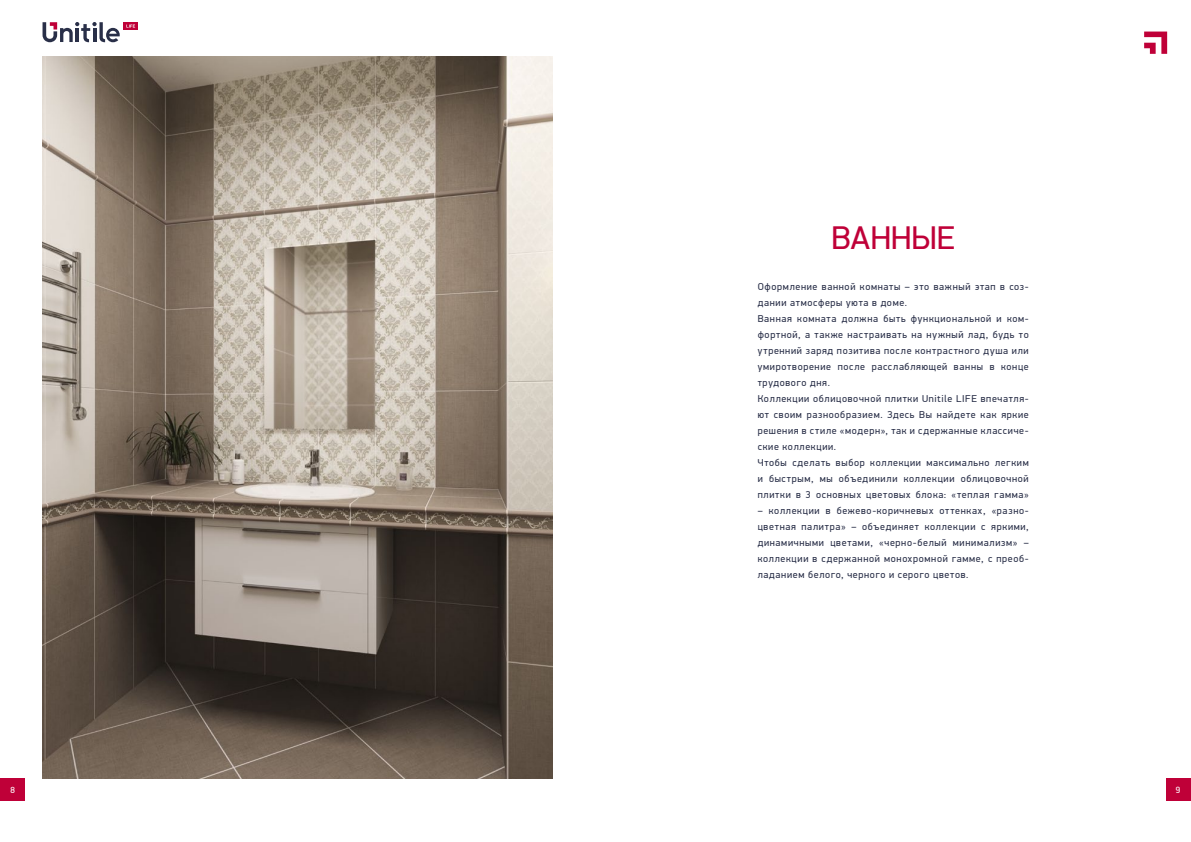
<style>
.page{position:relative;width:1191px;height:842px;background:#fff}
.page>*{position:absolute;margin:0;border:0;box-sizing:border-box;transform-origin:0 0}
.t1{font:33px "PF Din Display Pro";color:#bf0038}
.t2{font:10px/16px "PF Din Display Pro";letter-spacing:.07em;color:#292f48}
.t3{font:9px "PF Din Display Pro";color:#fff}
</style>
<div class="page">
<svg style="left:1144px;top:32px;width:23px;height:22px"></svg>
<svg style="left:123px;top:22px;width:15px;height:7px"></svg>
<svg style="left:126px;top:25px;width:9px;height:3px"></svg>
<svg style="left:43px;top:22px;width:77px;height:20px"></svg>
<div style="left:0;top:779px;width:24px;height:22px;background:#bf0038"></div>
<div style="left:1166px;top:779px;width:25px;height:22px;background:#bf0038"></div>
<img style="left:43px;top:57px;width:510px;height:722px">
<h1 class="t1" style="left:831px;top:219px;width:40px">Ванн</h1>
<h1 class="t1" style="left:911px;top:219px;width:45px">ые</h1>
<p class="t2" style="left:757px;top:279px;width:272px">Оформление ванной комнаты – это важный этап в соз&shy;дании атмосферы уюта в доме.<br>Ванная комната должна быть функциональной и ком&shy;фортной, а также настраивать на нужный лад, будь то утренний заряд позитива после контрастного душа или умиротворение после расслабляющей ванны в конце трудового дня.<br>Коллекции облицовочной плитки Unitile LIFE впечатля&shy;ют своим разнообразием. Здесь Вы найдете как яркие решения в стиле «модерн», так и сдержанные классиче&shy;ские коллекции.<br>Чтобы сделать выбор коллекции максимально легким и быстрым, мы объединили коллекции облицовочной плитки в 3 основных цветовых блока: «теплая гамма»</p>
<p class="t2" style="left:757px;top:503px;width:272px;text-align:justify">– коллекции в бежево-коричневых оттенках, «разно&shy;цветная палитра» – объединяет коллекции с яркими, динамичными цветами, «черно-белый минимализм» – коллекции в сдержанной монохромной гамме, с преоб&shy;ладанием белого, черного и серого цветов.</p>
<p class="t3" style="left:11px;top:785px;width:6px">8</p>
<p class="t3" style="left:1176px;top:785px;width:6px">9</p>
</div>
